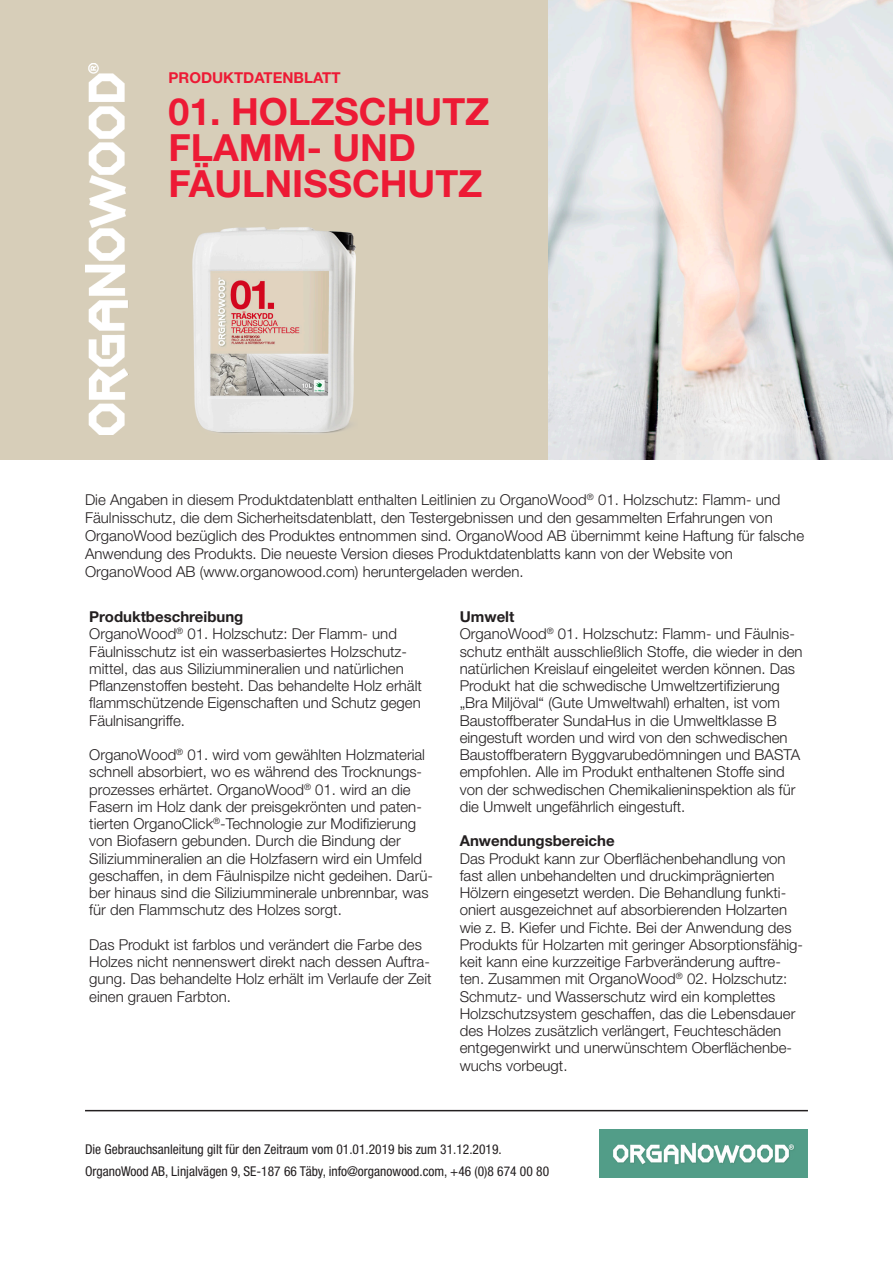
<style>
.page{position:relative;width:893px;height:1263px;background:#fff}
.page>*{position:absolute;margin:0;border:0;box-sizing:border-box;transform-origin:0 0}
.t1{font:700 37.5px/36px "Helvetica Neue LT Std";color:#ed1a35}
.t2{font:300 15px/17.2px "Helvetica Neue LT Std";color:#231f20}
.t3{font:700 15px "Helvetica Neue LT Std";color:#ed1a35}
.t4{font:condensed 13.5px "Helvetica Neue LT Std";color:#231f20}
.s1{font-weight:700}
</style>
<div class="page">
<div style="left:0;top:0;width:893px;height:460px;background:#d7ceb9"></div>
<img style="left:600px;top:1129px;width:208px;height:49px">
<hr style="left:85px;top:1110px;width:723px;height:1px;background:#231f20">
<img style="left:549px;top:0;width:344px;height:460px">
<img style="left:192px;top:227px;width:164px;height:207px">
<img style="left:85px;top:64px;width:44px;height:371px">
<p class="t3" style="left:169px;top:68px;width:173px">PRODUKTDATENBLATT</p>
<p class="t1" style="left:169px;top:93px;width:322px">01. HOLZSCHUTZ<br>FLAMM- UND<br>FÄULNISSCHUTZ</p>
<p class="t2" style="left:85px;top:490px;width:721px;line-height:18px">Die Angaben in diesem Produktdatenblatt enthalten Leitlinien zu OrganoWood<sup>®</sup> 01. Holzschutz: Flamm- und Fäulnisschutz, die dem Sicherheitsdatenblatt, den Testergebnissen und den gesammelten Erfahrungen von OrganoWood bezüglich des Produktes entnommen sind. OrganoWood AB übernimmt keine Haftung für falsche Anwendung des Produkts. Die neueste Version dieses Produktdatenblatts kann von der Website von OrganoWood AB (www.organowood.com) heruntergeladen werden.</p>
<p class="t2" style="left:89px;top:608px;width:334px"><span class="s1">Produktbeschreibung<br></span>OrganoWood<sup>®</sup> 01. Holzschutz: Der Flamm- und Fäulnisschutz ist ein wasserbasiertes Holzschutz&shy;mittel, das aus Siliziummineralien und natürlichen Pflanzenstoffen besteht. Das behandelte Holz erhält flammschützende Eigenschaften und Schutz gegen Fäulnisangriffe.</p>
<p class="t2" style="left:89px;top:746px;width:345px">OrganoWood<sup>®</sup> 01. wird vom gewählten Holzmaterial schnell absorbiert, wo es während des Trocknungs&shy;prozesses erhärtet. OrganoWood<sup>®</sup> 01. wird an die Fasern im Holz dank der preisgekrönten und paten&shy;tierten OrganoClick<sup>®</sup>-Technologie zur Modifizierung von Biofasern gebunden. Durch die Bindung der Siliziummineralien an die Holzfasern wird ein Umfeld geschaffen, in dem Fäulnispilze nicht gedeihen. Darü&shy;ber hinaus sind die Siliziumminerale unbrennbar, was für den Flammschutz des Holzes sorgt.</p>
<p class="t2" style="left:89px;top:936px;width:344px">Das Produkt ist farblos und verändert die Farbe des Holzes nicht nennenswert direkt nach dessen Auftra&shy;gung. Das behandelte Holz erhält im Verlaufe der Zeit einen grauen Farbton.</p>
<p class="t2" style="left:460px;top:608px;width:344px"><span class="s1">Umwelt<br></span>OrganoWood<sup>®</sup> 01. Holzschutz: Flamm- und Fäulnis&shy;schutz enthält ausschließlich Stoffe, die wieder in den natürlichen Kreislauf eingeleitet werden können. Das Produkt hat die schwedische Umweltzertifizierung „Bra Miljöval“ (Gute Umweltwahl) erhalten, ist vom Baustoffberater SundaHus in die Umweltklasse B eingestuft worden und wird von den schwedischen Baustoffberatern Byggvarubedömningen und BASTA empfohlen. Alle im Produkt enthaltenen Stoffe sind von der schwedischen Chemikalieninspektion als für die Umwelt ungefährlich eingestuft.</p>
<p class="t2" style="left:460px;top:832px;width:345px"><span class="s1">Anwendungsbereiche<br></span>Das Produkt kann zur Oberflächenbehandlung von fast allen unbehandelten und druckimprägnierten Hölzern eingesetzt werden. Die Behandlung funkti&shy;oniert ausgezeichnet auf absorbierenden Holzarten wie z. B. Kiefer und Fichte. Bei der Anwendung des Produkts für Holzarten mit geringer Absorptionsfähig&shy;keit kann eine kurzzeitige Farbveränderung auftre&shy;ten. Zusammen mit OrganoWood<sup>®</sup> 02. Holzschutz:<br>Schmutz- und Wasserschutz wird ein komplettes Holzschutzsystem geschaffen, das die Lebensdauer des Holzes zusätzlich verlängert, Feuchteschäden entgegenwirkt und unerwünschtem Oberflächenbe&shy;wuchs vorbeugt.</p>
<p class="t4" style="left:85px;top:1141px;width:418px">Die Gebrauchsanleitung gilt für den Zeitraum vom 01.01.2019 bis zum 31.12.2019.</p>
<p class="t4" style="left:85px;top:1163px;width:466px">OrganoWood AB, Linjalvägen 9, SE-187 66 Täby, info@organowood.com, +46 (0)8 674 00 80</p>
</div>
